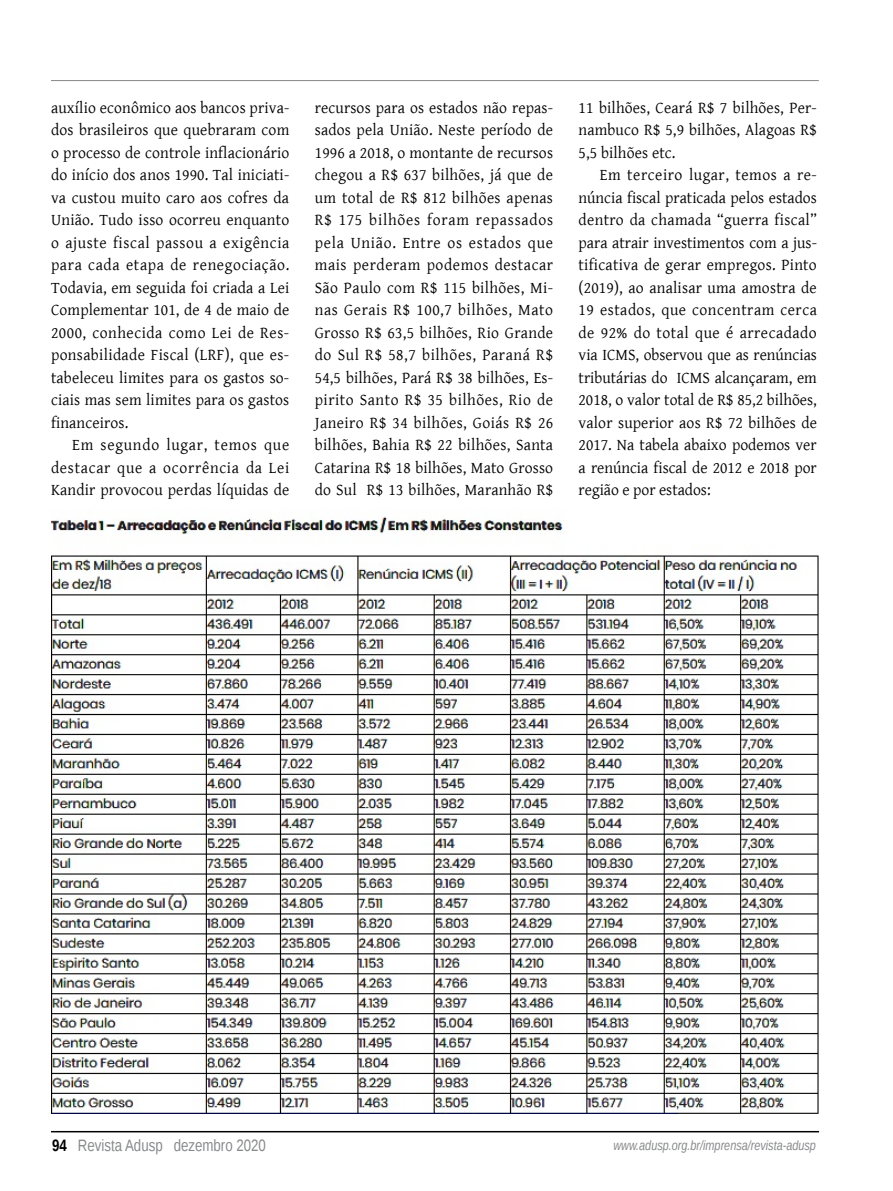
<style>
.page{position:relative;width:893px;height:1191px;background:#fff}
.page>*{position:absolute;margin:0;border:0;box-sizing:border-box;transform-origin:0 0}
.t1{font:16.5px/22.5px "Gentium Basic";letter-spacing:.01em;color:#000;text-align:justify;scale:.95 1}
.t2{font:16.5px "Liberation Sans Narrow";color:#87888a}
.t3{font:italic 13.5px "Liberation Sans Narrow";color:#87888a}
.s1{font-weight:700;color:#000}
</style>
<div class="page">
<hr style="left:51px;top:1131px;width:768px;height:1px;background:#000">
<hr style="left:51px;top:80px;width:768px;height:1px;background:#87888a">
<img style="left:51px;top:516px;width:768px;height:597px">
<p class="t1" style="left:51px;top:95px;width:252px">auxílio econômico aos bancos priva&shy;dos brasileiros que quebraram com o processo de controle inflacionário do início dos anos 1990. Tal iniciati&shy;va custou muito caro aos cofres da União. Tudo isso ocorreu enquanto o ajuste fiscal passou a exigência para cada etapa de renegociação.<br>Todavia, em seguida foi criada a Lei Complementar 101, de 4 de maio de 2000, conhecida como Lei de Res&shy;ponsabilidade Fiscal (LRF), que es&shy;tabeleceu limites para os gastos so&shy;ciais mas sem limites para os gastos financeiros.</p>
<p class="t1" style="left:51px;top:433px;width:252px;text-indent:21px">Em segundo lugar, temos que destacar que a ocorrência da Lei Kandir provocou perdas líquidas de</p>
<p class="t1" style="left:315px;top:96px;width:252px">recursos para os estados não repas&shy;sados pela União. Neste período de 1996 a 2018, o montante de recursos chegou a R$ 637 bilhões, já que de um total de R$ 812 bilhões apenas R$ 175 bilhões foram repassados pela União. Entre os estados que mais perderam podemos destacar São Paulo com R$ 115 bilhões, Mi&shy;nas Gerais R$ 100,7 bilhões, Mato Grosso R$ 63,5 bilhões, Rio Grande do Sul R$ 58,7 bilhões, Paraná R$ 54,5 bilhões, Pará R$ 38 bilhões, Es&shy;pirito Santo R$ 35 bilhões, Rio de Janeiro R$ 34 bilhões, Goiás R$ 26 bilhões, Bahia R$ 22 bilhões, Santa Catarina R$ 18 bilhões, Mato Grosso do Sul R$ 13 bilhões, Maranhão R$</p>
<p class="t1" style="left:579px;top:96px;width:252px">11 bilhões, Ceará R$ 7 bilhões, Per&shy;nambuco R$ 5,9 bilhões, Alagoas R$ 5,5 bilhões etc.</p>
<p class="t1" style="left:579px;top:163px;width:252px;text-indent:21px">Em terceiro lugar, temos a re&shy;núncia fiscal praticada pelos estados dentro da chamada “guerra fiscal” para atrair investimentos com a jus&shy;tificativa de gerar empregos. Pinto (2019), ao analisar uma amostra de 19 estados, que concentram cerca de 92% do total que é arrecadado via ICMS, observou que as renúncias tributárias do ICMS alcançaram, em 2018, o valor total de R$ 85,2 bilhões, valor superior aos R$ 72 bilhões de 2017. Na tabela abaixo podemos ver a renúncia fiscal de 2012 e 2018 por região e por estados:</p>
<p class="t2" style="left:52px;top:1135px;width:215px"><span class="s1">94</span> Revista Adusp dezembro 2020</p>
<p class="t3" style="left:613px;top:1136px;width:204px">www.adusp.org.br/imprensa/revista-adusp</p>
</div>
